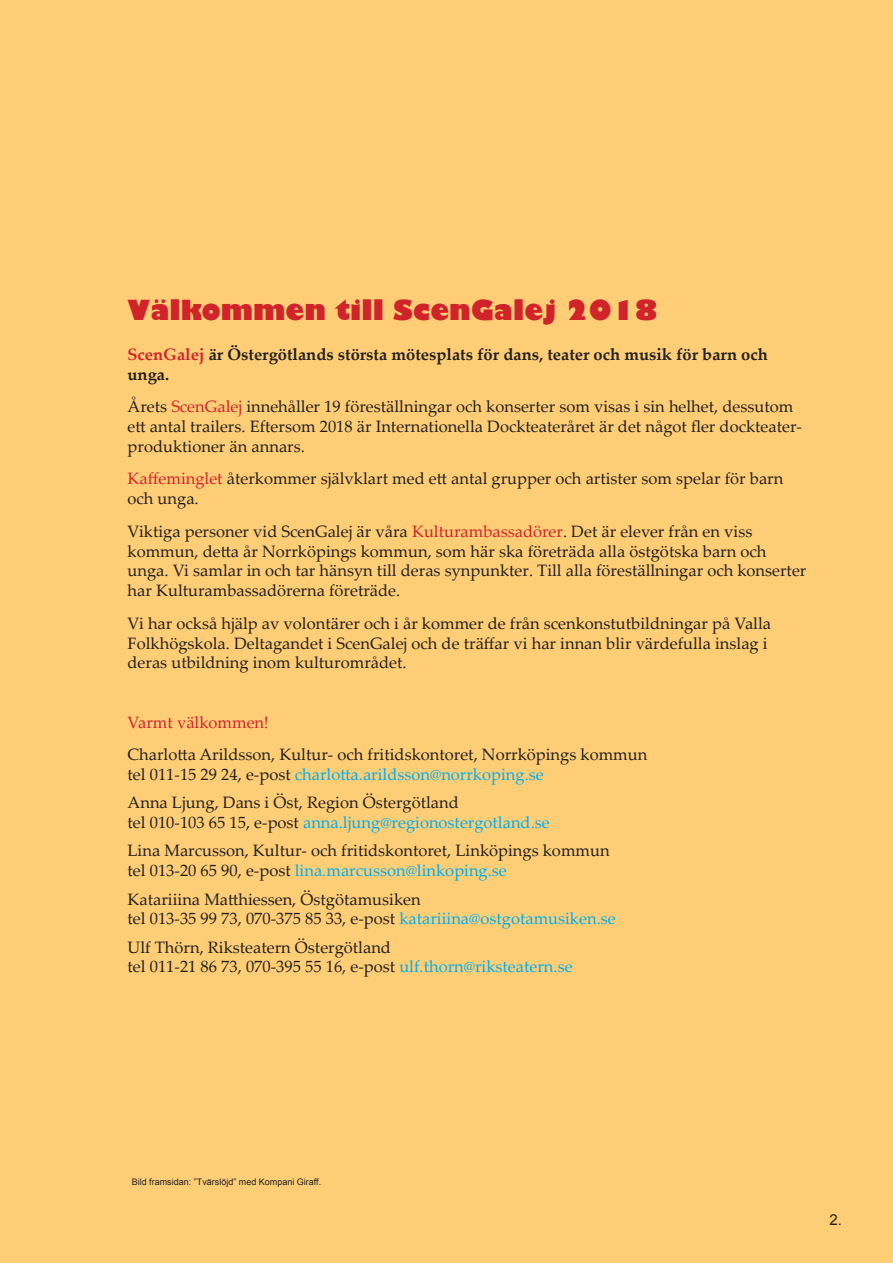
<style>
.page{position:relative;width:893px;height:1263px;background:#fece77}
.page>*{position:absolute;margin:0;border:0;box-sizing:border-box;transform-origin:0 0}
.t1{font:800 27px "Gill Sans";color:#d1232a}
.t2{font:16.5px/19.8px "Palatino Linotype";color:#231f20}
.t3{font:700 16.5px/19.8px "Palatino Linotype";color:#231f20}
.t4{font:16.5px "Palatino Linotype";color:#d1232a}
.t5{font:15px "Arial";color:#231f20}
.t6{font:9px "Arial";color:#231f20}
.s1{color:#d1232a}
.s2{color:#00aeef}
</style>
<div class="page">
<h1 class="t1" style="left:128px;top:293px;width:532px">Välkommen till ScenGalej 2018</h1>
<p class="t3" style="left:128px;top:344px;width:642px"><span class="s1">ScenGalej</span> är Östergötlands största mötesplats för dans, teater och musik för barn och unga.</p>
<p class="t2" style="left:128px;top:396px;width:676px">Årets <span class="s1">ScenGalej</span> innehåller 19 föreställningar och konserter som visas i sin helhet, dessutom ett antal trailers. Eftersom 2018 är Internationella Dockteateråret är det något fler dockteater&shy;produktioner än annars.</p>
<p class="t2" style="left:128px;top:468px;width:657px"><span class="s1">Kaffeminglet</span> återkommer självklart med ett antal grupper och artister som spelar för barn och unga.</p>
<p class="t2" style="left:128px;top:521px;width:680px">Viktiga personer vid ScenGalej är våra <span class="s1">Kulturambassadörer</span>. Det är elever från en viss kommun, detta år Norrköpings kommun, som här ska företräda alla östgötska barn och unga. Vi samlar in och tar hänsyn till deras synpunkter. Till alla föreställningar och konserter har Kulturambassadörerna företräde.</p>
<p class="t2" style="left:128px;top:612px;width:645px">Vi har också hjälp av volontärer och i år kommer de från scenkonstutbildningar på Valla<br>Folkhögskola. Deltagandet i ScenGalej och de träffar vi har innan blir värdefulla inslag i deras utbildning inom kulturområdet.</p>
<p class="t4" style="left:128px;top:710px;width:143px">Varmt välkommen!</p>
<p class="t2" style="left:128px;top:744px;width:521px">Charlotta Arildsson, Kultur- och fritidskontoret, Norrköpings kommun tel 011-15 29 24, e-post <span class="s2">charlotta.arildsson@norrkoping.se</span></p>
<p class="t2" style="left:128px;top:792px;width:424px">Anna Ljung, Dans i Öst, Region Östergötland<br>tel 010-103 65 15, e-post <span class="s2">anna.ljung@regionostergotland.se</span></p>
<p class="t2" style="left:128px;top:840px;width:484px">Lina Marcusson, Kultur- och fritidskontoret, Linköpings kommun tel 013-20 65 90, e-post <span class="s2">lina.marcusson@linkoping.se</span></p>
<p class="t2" style="left:128px;top:888px;width:490px">Katariiina Matthiessen, Östgötamusiken<br>tel 013-35 99 73, 070-375 85 33, e-post <span class="s2">katariiina@ostgotamusiken.se</span></p>
<p class="t2" style="left:128px;top:936px;width:446px">Ulf Thörn, Riksteatern Östergötland<br>tel 011-21 86 73, 070-395 55 16, e-post <span class="s2">ulf.thorn@riksteatern.se</span></p>
<p class="t6" style="left:132px;top:1175px;width:191px">Bild framsidan: ”Tvärslöjd” med Kompani Giraff.</p>
<p class="t5" style="left:829px;top:1210px;width:14px">2.</p>
</div>
